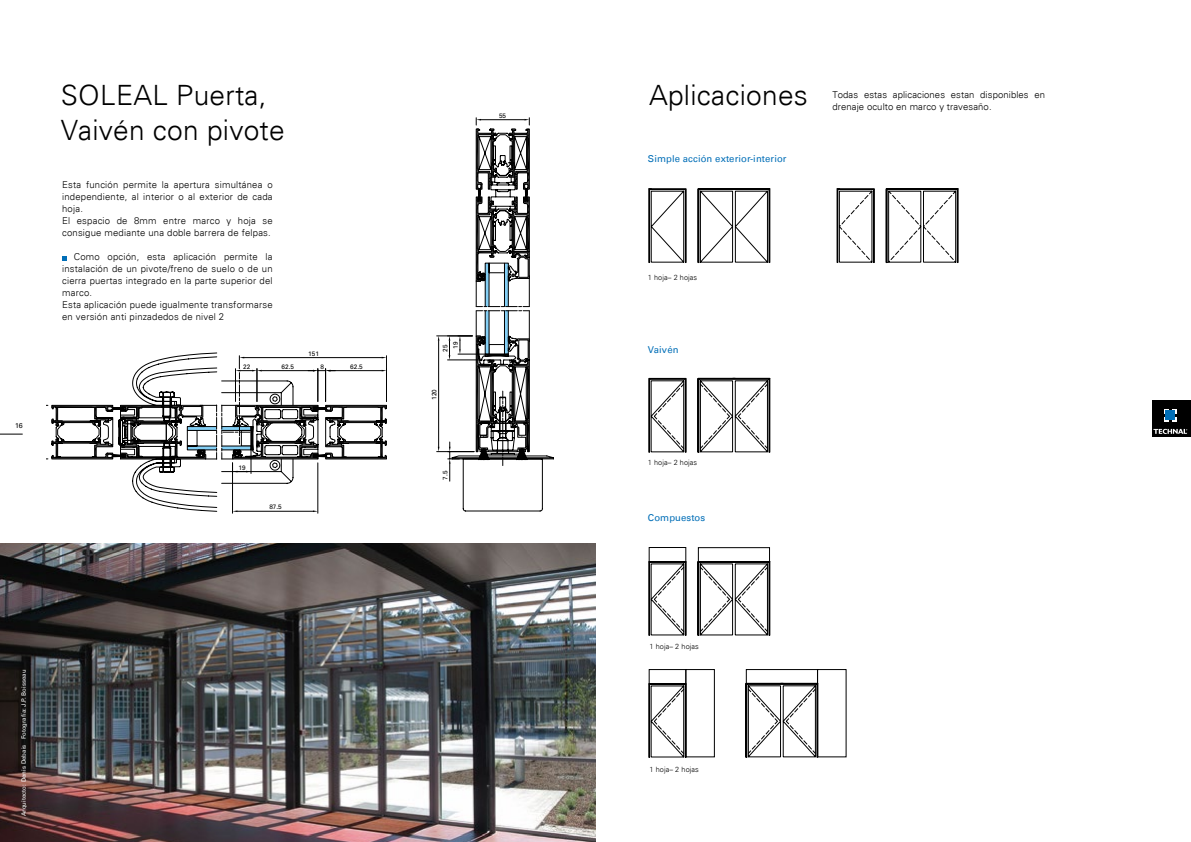
<style>
.page{position:relative;width:1191px;height:842px;background:#fff}
.page>*{position:absolute;margin:0;border:0;box-sizing:border-box;transform-origin:0 0}
.t1{font:300 28px/35px "Univers";letter-spacing:.01em;color:#000}
.t2{font:300 9.5px/12px "Univers";letter-spacing:.02em;color:#000}
.t3{font:9.5px "Univers LT";letter-spacing:.01em;color:#006eb7}
.t4{font:300 7.3px "Univers";letter-spacing:.01em;color:#000}
.t5{font:7px "Univers LT";color:#000}
.t6{font:6.4px "Univers";letter-spacing:.005em;color:#000}
.t7{font:6px "Univers LT";letter-spacing:.01em;color:#fff}
</style>
<div class="page">
<svg style="left:0;top:434px;width:23px;height:1px"></svg>
<div style="left:1152px;top:400px;width:39px;height:37px;background:#000"></div>
<svg style="left:1164px;top:409px;width:12px;height:12px"></svg>
<div style="left:1165px;top:411px;width:10px;height:9px;background:#006eb7"></div>
<svg style="left:1153px;top:429px;width:34px;height:5px"></svg>
<img style="left:0;top:544px;width:595px;height:298px">
<svg style="left:648px;top:188px;width:310px;height:75px"></svg>
<svg style="left:648px;top:378px;width:122px;height:75px"></svg>
<svg style="left:648px;top:561px;width:122px;height:75px"></svg>
<svg style="left:436px;top:118px;width:118px;height:393px"></svg>
<svg style="left:132px;top:353px;width:186px;height:159px"></svg>
<hr style="left:232px;top:463px;width:1px;height:50px;background:#000">
<hr style="left:318px;top:463px;width:1px;height:50px;background:#000">
<hr style="left:237px;top:511px;width:76px;height:1px;background:#000">
<svg style="left:47px;top:355px;width:340px;height:129px"></svg>
<hr style="left:47px;top:410px;width:1px;height:44px;background:#000">
<div style="left:648px;top:547px;width:38px;height:15px;border:1px solid #000"></div>
<div style="left:648px;top:669px;width:38px;height:16px;border:1px solid #000"></div>
<div style="left:698px;top:547px;width:72px;height:16px;border:1px solid #000"></div>
<svg style="left:648px;top:683px;width:38px;height:75px"></svg>
<svg style="left:745px;top:683px;width:72px;height:74px"></svg>
<div style="left:746px;top:669px;width:72px;height:16px;border:1px solid #000"></div>
<div style="left:685px;top:669px;width:30px;height:88px;border:1px solid #000"></div>
<div style="left:817px;top:669px;width:29px;height:88px;border:1px solid #000"></div>
<svg style="left:62px;top:256px;width:4px;height:4px"></svg>
<p class="t5" style="left:15px;top:421px;width:9px">16</p>
<h1 class="t1" style="left:61px;top:78px;width:225px">SOLEAL Puerta,<br>Vaivén con pivote</h1>
<p class="t2" style="left:62px;top:179px;width:212px">Esta función permite la apertura simultánea o independiente, al interior o al exterior de cada hoja.<br>El espacio de 8mm entre marco y hoja se consigue mediante una doble barrera de felpas.</p>
<p class="t2" style="left:62px;top:251px;width:212px;text-indent:12px">Como opción, esta aplicación permite la instalación de un pivote/freno de suelo o de un cierra puertas integrado en la parte superior del marco.<br>Esta aplicación puede igualmente transformarse en versión anti pinzadedos de nivel 2</p>
<p class="t6" style="left:308px;top:349px;width:12px">151</p>
<p class="t6" style="left:243px;top:362px;width:9px">22</p>
<p class="t6" style="left:281px;top:362px;width:14px">62.5</p>
<p class="t6" style="left:320px;top:362px;width:5px">8</p>
<p class="t6" style="left:350px;top:362px;width:14px">62.5</p>
<p class="t6" style="left:239px;top:463px;width:9px">19</p>
<p class="t6" style="left:269px;top:503px;width:14px">87.5</p>
<p class="t7" style="left:20px;top:816px;width:148px;rotate:-90deg">Arquitecto: Denis Debais Fotografía: J.P. Boisseau</p>
<p class="t6" style="left:499px;top:111px;width:9px">55</p>
<p class="t6" style="left:451px;top:349px;width:9px;rotate:-90deg">19</p>
<p class="t6" style="left:441px;top:352px;width:9px;rotate:-90deg">25</p>
<p class="t6" style="left:430px;top:400px;width:12px;rotate:-90deg">120</p>
<p class="t6" style="left:441px;top:480px;width:10px;rotate:-90deg">7.5</p>
<h1 class="t1" style="left:649px;top:78px;width:160px">Aplicaciones</h1>
<p class="t2" style="left:832px;top:88px;width:214px">Todas estas aplicaciones estan disponibles en drenaje oculto en marco y travesaño.</p>
<p class="t3" style="left:648px;top:153px;width:140px">Simple acción exterior-interior</p>
<p class="t4" style="left:648px;top:273px;width:51px">1 hoja– 2 hojas</p>
<p class="t3" style="left:648px;top:344px;width:32px">Vaivén</p>
<p class="t4" style="left:648px;top:458px;width:51px">1 hoja– 2 hojas</p>
<p class="t3" style="left:648px;top:512px;width:59px">Compuestos</p>
<p class="t4" style="left:649px;top:642px;width:51px">1 hoja– 2 hojas</p>
<p class="t4" style="left:649px;top:765px;width:51px">1 hoja– 2 hojas</p>
</div>
